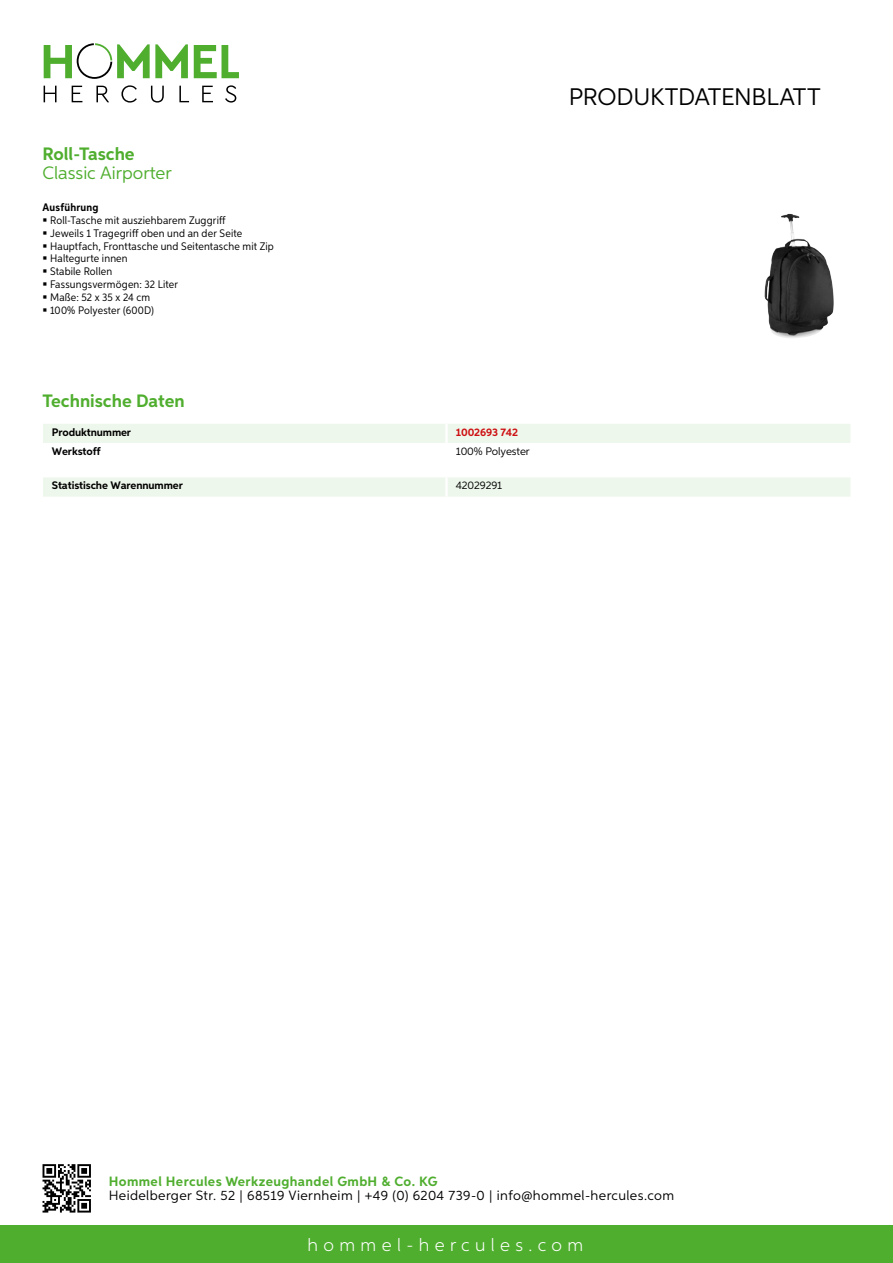
<style>
.page{position:relative;width:893px;height:1263px;background:#fff}
.page>*{position:absolute;margin:0;border:0;box-sizing:border-box;transform-origin:0 0}
.t1{font:24px "Aspira";letter-spacing:-.01em;color:#000}
.t2{font:700 18px "Aspira";color:#50ae2f}
.t3{font:300 18px "Aspira";letter-spacing:.3em;color:#fff}
.t4{font:18px "Aspira";color:#50ae2f}
.t5{font:13.5px "Aspira";letter-spacing:.03em;color:#000}
.t6{font:700 13.5px "Aspira";letter-spacing:.03em;color:#50ae2f}
.t7{font:10.95px/12.8px "Aspira Nar";letter-spacing:.015em;color:#000}
.t8{font:700 10.95px "Aspira";letter-spacing:-.01em;color:#000}
.t9{font:10.95px "Aspira";letter-spacing:-.01em;color:#000}
.t10{font:700 10.95px "Aspira";letter-spacing:-.01em;color:#cd1013}
.t11{font:700 10.95px "Aspira Nar";letter-spacing:.02em;color:#000}
</style>
<div class="page">
<div style="left:0;top:1226px;width:893px;height:37px;background:#50ae2f"></div>
<svg style="left:43px;top:1164px;width:48px;height:48px"></svg>
<svg style="left:194px;top:45px;width:45px;height:33px"></svg>
<svg style="left:44px;top:43px;width:144px;height:36px"></svg>
<svg style="left:44px;top:86px;width:13px;height:16px"></svg>
<svg style="left:72px;top:86px;width:10px;height:16px"></svg>
<svg style="left:96px;top:86px;width:13px;height:16px"></svg>
<svg style="left:121px;top:85px;width:16px;height:18px"></svg>
<svg style="left:151px;top:86px;width:13px;height:17px"></svg>
<svg style="left:179px;top:86px;width:10px;height:16px"></svg>
<svg style="left:202px;top:86px;width:11px;height:16px"></svg>
<svg style="left:225px;top:85px;width:11px;height:18px"></svg>
<div style="left:43px;top:424px;width:807px;height:19px;background:#eef7eb"></div>
<div style="left:43px;top:477px;width:807px;height:20px;background:#eef7eb"></div>
<hr style="left:445px;top:477px;width:3px;height:20px;background:#fff">
<img style="left:764px;top:214px;width:70px;height:124px">
<h2 class="t2" style="left:43px;top:142px;width:94px">Roll-Tasche</h2>
<h2 class="t4" style="left:43px;top:162px;width:131px">Classic Airporter</h2>
<p class="t11" style="left:43px;top:201px;width:58px">Ausführung</p>
<p class="t7" style="left:50px;top:214px;width:225px">Roll-Tasche mit ausziehbarem Zuggriff<br>Jeweils 1 Tragegriff oben und an der Seite<br>Hauptfach, Fronttasche und Seitentasche mit Zip<br>Haltegurte innen<br>Stabile Rollen<br>Fassungsvermögen: 32 Liter<br>Maße: 52 x 35 x 24 cm<br>100% Polyester (600D)</p>
<h2 class="t2" style="left:43px;top:390px;width:144px">Technische Daten</h2>
<p class="t8" style="left:52px;top:425px;width:81px">Produktnummer</p>
<p class="t10" style="left:456px;top:425px;width:64px">1002693 742</p>
<p class="t8" style="left:52px;top:444px;width:50px">Werkstoff</p>
<p class="t9" style="left:456px;top:444px;width:75px">100% Polyester</p>
<p class="t8" style="left:52px;top:479px;width:132px">Statistische Warennummer</p>
<p class="t9" style="left:456px;top:479px;width:48px">42029291</p>
<h1 class="t1" style="left:569px;top:82px;width:253px">Produktdatenblatt</h1>
<p class="t6" style="left:109px;top:1172px;width:330px">Hommel Hercules Werkzeughandel GmbH &amp; Co. KG</p>
<p class="t5" style="left:109px;top:1187px;width:567px">Heidelberger Str. 52 | 68519 Viernheim | +49 (0) 6204 739-0 | info@hommel-hercules.com</p>
<h2 class="t3" style="left:307px;top:1234px;width:277px">hommel-hercules.com</h2>
</div>
